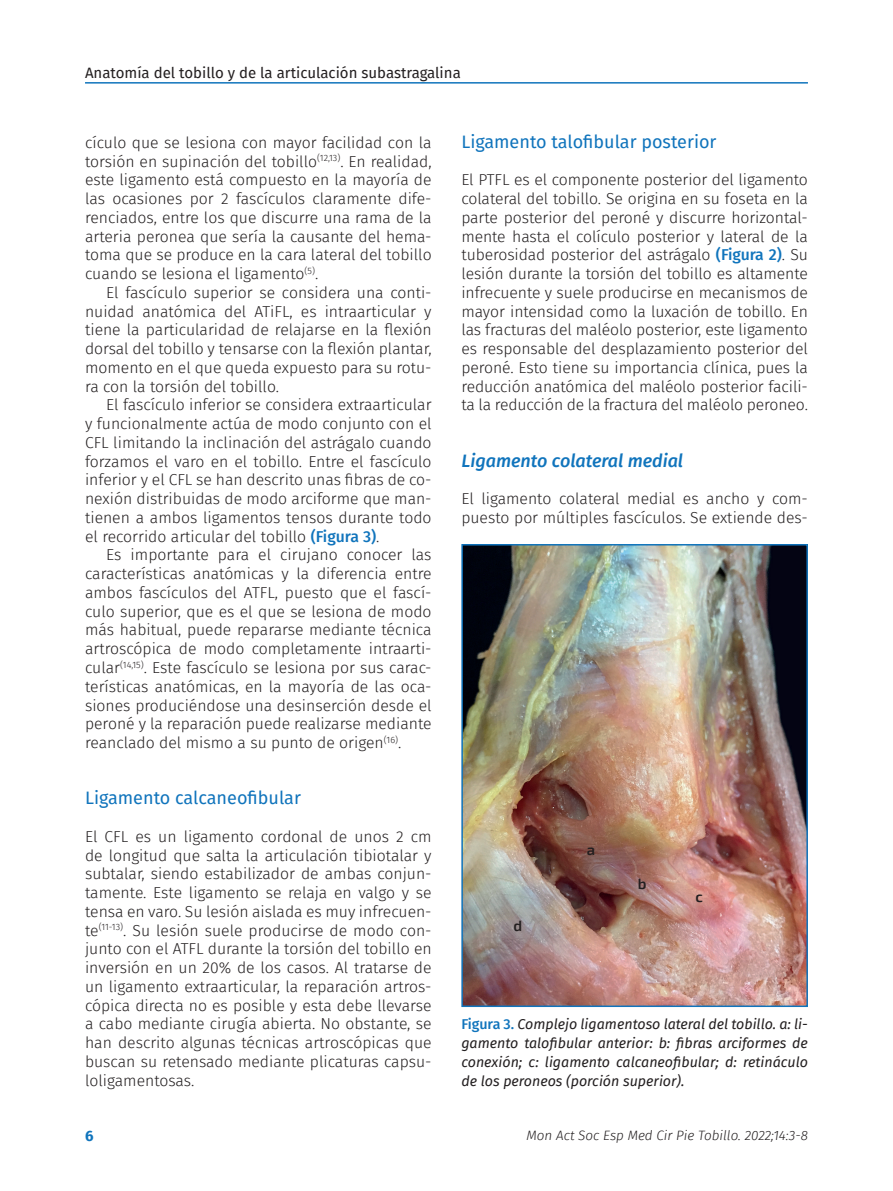
<style>
.page{position:relative;width:893px;height:1191px;background:#fff}
.page>*{position:absolute;margin:0;border:0;box-sizing:border-box;transform-origin:0 0}
.Subladillo_1{font:18px "Fira Sans FS";color:#1074bc}
.Subladillo{font:italic 500 18px "Fira Sans FS";color:#1074bc}
.Primer_párrafo{font:15.75px/18.8px "Fira Sans Light FS";color:#231f20;text-align:justify}
.Párrafo_general{font:15.75px/18.8px "Fira Sans Light FS";color:#231f20;text-align:justify}
.t1{font:15px "Fira Sans FS";color:#231f20}
.Anotaciones_tabla{font:600 15px "Exo 2";color:#231f20}
.t2{font:700 15px "Fira Sans FS";color:#1074bc}
.Pie_de_foto{font:italic 14.25px/18.8px "Fira Sans FS";color:#231f20;text-align:justify}
.t3{font:italic 300 13.5px "Fira Sans FS";color:#231f20}
.s1{font-family:"Fira Sans FS";font-weight:500;color:#1074bc}
.s2{font-weight:500;font-style:normal;color:#1074bc}
</style>
<div class="page">
<hr style="left:85px;top:82px;width:723px;height:2px;background:#1074bc">
<img style="left:464px;top:547px;width:341px;height:457px">
<div style="left:461px;top:544px;width:347px;height:463px;border:2px solid #1074bc"></div>
<p class="t1" style="left:85px;top:62px;width:377px">Anatomía del tobillo y de la articulación subastragalina</p>
<p class="Primer_párrafo" style="left:85px;top:133px;width:348px">cículo que se lesiona con mayor facilidad con la torsión en supinación del tobillo<sup>(12,13)</sup>. En realidad, este ligamento está compuesto en la mayoría de las ocasiones por 2 fascículos claramente dife&shy;renciados, entre los que discurre una rama de la arteria peronea que sería la causante del hema&shy;toma que se produce en la cara lateral del tobillo cuando se lesiona el ligamento<sup>(5)</sup>.</p>
<p class="Párrafo_general" style="left:85px;top:283px;width:348px;text-indent:21px">El fascículo superior se considera una conti&shy;nuidad anatómica del ATiFL, es intraarticular y tiene la particularidad de relajarse en la flexión dorsal del tobillo y tensarse con la flexión plantar, momento en el que queda expuesto para su rotu&shy;ra con la torsión del tobillo.</p>
<p class="Párrafo_general" style="left:85px;top:395px;width:348px;text-indent:21px">El fascículo inferior se considera extraarticular y funcionalmente actúa de modo conjunto con el CFL limitando la inclinación del astrágalo cuando forzamos el varo en el tobillo. Entre el fascículo inferior y el CFL se han descrito unas fibras de co&shy;nexión distribuidas de modo arciforme que man&shy;tienen a ambos ligamentos tensos durante todo el recorrido articular del tobillo <span class="s1">(Figura 3)</span>.</p>
<p class="Párrafo_general" style="left:85px;top:545px;width:348px;text-indent:21px">Es importante para el cirujano conocer las características anatómicas y la diferencia entre ambos fascículos del ATFL, puesto que el fascí&shy;culo superior, que es el que se lesiona de modo más habitual, puede repararse mediante técnica artroscópica de modo completamente intraarti&shy;cular<sup>(14,15)</sup>. Este fascículo se lesiona por sus carac&shy;terísticas anatómicas, en la mayoría de las oca&shy;siones produciéndose una desinserción desde el peroné y la reparación puede realizarse mediante reanclado del mismo a su punto de origen<sup>(16)</sup>.</p>
<p class="Subladillo_1" style="left:85px;top:785px;width:217px">Ligamento calcaneofibular</p>
<p class="Primer_párrafo" style="left:85px;top:827px;width:348px">El CFL es un ligamento cordonal de unos 2 cm de longitud que salta la articulación tibiotalar y subtalar, siendo estabilizador de ambas conjun&shy;tamente. Este ligamento se relaja en valgo y se tensa en varo. Su lesión aislada es muy infrecuen&shy;te<sup>(11-13)</sup>. Su lesión suele producirse de modo con&shy;junto con el ATFL durante la torsión del tobillo en inversión en un 20% de los casos. Al tratarse de un ligamento extraarticular, la reparación artros&shy;cópica directa no es posible y esta debe llevarse a cabo mediante cirugía abierta. No obstante, se han descrito algunas técnicas artroscópicas que buscan su retensado mediante plicaturas capsu&shy;loligamentosas.</p>
<p class="Subladillo_1" style="left:461px;top:129px;width:257px">Ligamento talofibular posterior</p>
<p class="Primer_párrafo" style="left:461px;top:170px;width:348px">El PTFL es el componente posterior del ligamento colateral del tobillo. Se origina en su foseta en la parte posterior del peroné y discurre horizontal&shy;mente hasta el colículo posterior y lateral de la tuberosidad posterior del astrágalo <span class="s1">(Figura 2)</span>. Su lesión durante la torsión del tobillo es altamente infrecuente y suele producirse en mecanismos de mayor intensidad como la luxación de tobillo. En las fracturas del maléolo posterior, este ligamento es responsable del desplazamiento posterior del peroné. Esto tiene su importancia clínica, pues la reducción anatómica del maléolo posterior facili&shy;ta la reducción de la fractura del maléolo peroneo.</p>
<p class="Subladillo" style="left:461px;top:447px;width:223px">Ligamento colateral medial</p>
<p class="Primer_párrafo" style="left:461px;top:489px;width:348px">El ligamento colateral medial es ancho y com&shy;puesto por múltiples fascículos. Se extiende des-</p>
<p class="Anotaciones_tabla" style="left:514px;top:916px;width:10px">d</p>
<p class="Anotaciones_tabla" style="left:587px;top:841px;width:10px">a</p>
<p class="Anotaciones_tabla" style="left:638px;top:875px;width:10px">b</p>
<p class="Anotaciones_tabla" style="left:695px;top:888px;width:9px">c</p>
<p class="Pie_de_foto" style="left:461px;top:1015px;width:348px"><span class="s2">Figura 3.</span> Complejo ligamentoso lateral del tobillo. a: li&shy;gamento talofibular anterior: b: fibras arciformes de conexión; c: ligamento calcaneofibular; d: retináculo de los peroneos (porción superior).</p>
<p class="t2" style="left:85px;top:1124px;width:10px">6</p>
<p class="t3" style="left:526px;top:1125px;width:283px">Mon Act Soc Esp Med Cir Pie Tobillo. 2022;14:3-8</p>
</div>
